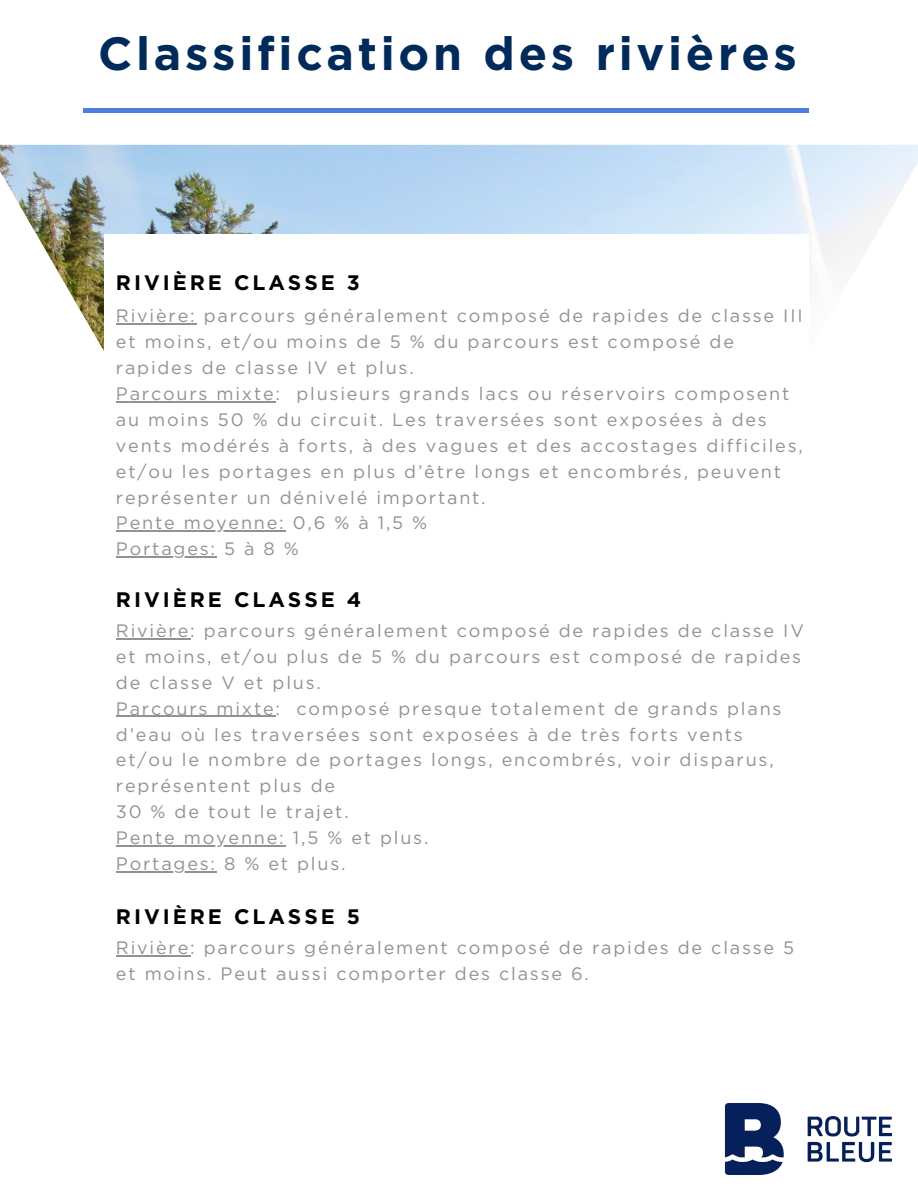
<style>
.page{position:relative;width:918px;height:1188px;background:#fff}
.page>*{position:absolute;margin:0;border:0;box-sizing:border-box;transform-origin:0 0}
.t1{font:700 46.5px "Gotham";letter-spacing:.08em;color:#002a59}
.t2{font:700 21px "Gotham";letter-spacing:.14em;color:#000}
.t3{font:18px/25.8px "Gotham";letter-spacing:.1em;color:#929292}
</style>
<div class="page">
<img style="left:0;top:145px;width:918px;height:206px">
<div style="left:104px;top:235px;width:704px;height:801px;background:#fff"></div>
<hr style="left:116px;top:638px;width:74px;height:1px;background:#929292">
<hr style="left:116px;top:716px;width:160px;height:1px;background:#929292">
<hr style="left:116px;top:845px;width:170px;height:1px;background:#929292">
<hr style="left:116px;top:871px;width:101px;height:1px;background:#929292">
<hr style="left:116px;top:955px;width:74px;height:2px;background:#929292">
<hr style="left:83px;top:109px;width:726px;height:3px;background:#507cdd">
<hr style="left:116px;top:324px;width:81px;height:1px;background:#929292">
<hr style="left:116px;top:401px;width:160px;height:1px;background:#929292">
<hr style="left:116px;top:531px;width:170px;height:1px;background:#929292">
<hr style="left:116px;top:556px;width:101px;height:2px;background:#929292">
<img style="left:724px;top:1103px;width:169px;height:72px">
<p class="t1" style="left:98px;top:33px;width:700px">Classification des rivières</p>
<p class="t2" style="left:116px;top:273px;width:246px">RIVIÈRE CLASSE 3</p>
<p class="t3" style="left:116px;top:304px;width:688px">Rivière: parcours généralement composé de rapides de classe III et moins, et/ou moins de 5 % du parcours est composé de rapides de classe IV et plus.</p>
<p class="t3" style="left:116px;top:382px;width:688px">Parcours mixte: plusieurs grands lacs ou réservoirs composent au moins 50 % du circuit. Les traversées sont exposées à des vents modérés à forts, à des vagues et des accostages difficiles, et/ou les portages en plus d’être longs et encombrés, peuvent représenter un dénivelé important.</p>
<p class="t3" style="left:116px;top:511px;width:313px">Pente moyenne: 0,6 % à 1,5 %</p>
<p class="t3" style="left:116px;top:537px;width:184px">Portages: 5 à 8 %</p>
<p class="t2" style="left:116px;top:590px;width:247px">RIVIÈRE CLASSE 4</p>
<p class="t3" style="left:116px;top:619px;width:689px">Rivière: parcours généralement composé de rapides de classe IV et moins, et/ou plus de 5 % du parcours est composé de rapides de classe V et plus.</p>
<p class="t3" style="left:116px;top:696px;width:667px">Parcours mixte: composé presque totalement de grands plans d’eau où les traversées sont exposées à de très forts vents et/ou le nombre de portages longs, encombrés, voir disparus, représentent plus de</p>
<p class="t3" style="left:116px;top:800px;width:234px">30 % de tout le trajet.</p>
<p class="t3" style="left:116px;top:826px;width:314px">Pente moyenne: 1,5 % et plus.</p>
<p class="t3" style="left:116px;top:852px;width:231px">Portages: 8 % et plus.</p>
<p class="t2" style="left:116px;top:907px;width:246px">RIVIÈRE CLASSE 5</p>
<p class="t3" style="left:116px;top:936px;width:680px">Rivière: parcours généralement composé de rapides de classe 5 et moins. Peut aussi comporter des classe 6.</p>
</div>
